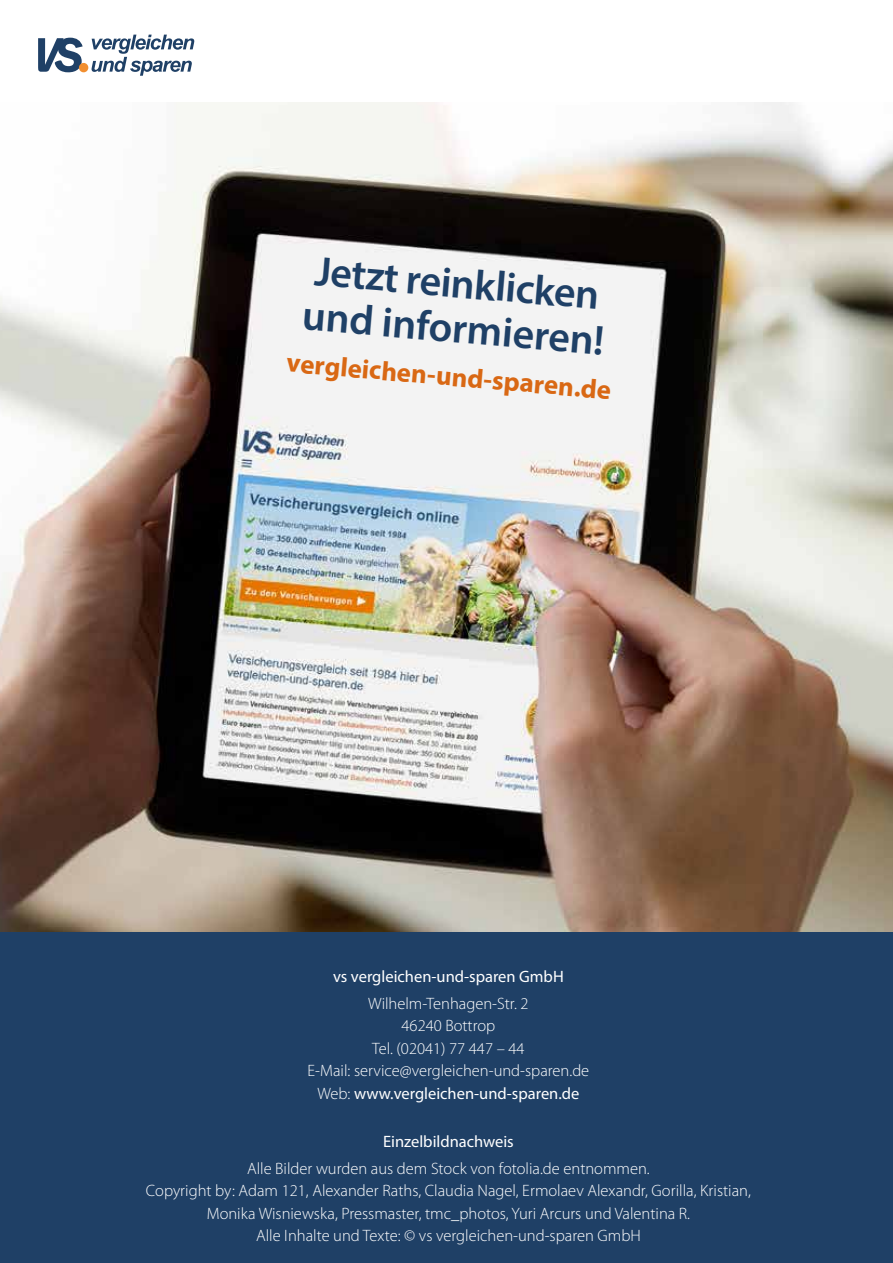
<style>
.page{position:relative;width:893px;height:1263px;background:#fff}
.page>*{position:absolute;margin:0;border:0;box-sizing:border-box;transform-origin:0 0}
.t1{font:600 42px/45px "Myriad Pro";color:#1f4066}
.t2{font:700 27px "Myriad Pro";color:#d96814}
.t3{font:300 16.5px/22.5px "Myriad Pro";color:#fff;text-align:center}
.t4{font:16.5px "Myriad Pro";color:#fff}
.s1{font-weight:400}
</style>
<div class="page">
<img style="left:0;top:102px;width:893px;height:831px">
<div style="left:0;top:933px;width:893px;height:330px;background:#1f4066"></div>
<svg style="left:38px;top:38px;width:45px;height:34px"></svg>
<div style="left:79px;top:63px;width:9px;height:9px;background:#f28f30;border-radius:50%"></div>
<svg style="left:92px;top:35px;width:102px;height:41px"></svg>
<h1 class="t1" style="left:308px;top:246px;width:305px;rotate:5deg">Jetzt reinklicken und informieren!</h1>
<h2 class="t2" style="left:288px;top:344px;width:327px;rotate:5deg">vergleichen-und-sparen.de</h2>
<p class="t4" style="left:333px;top:966px;width:232px">vs vergleichen-und-sparen GmbH</p>
<p class="t3" style="left:308px;top:992px;width:283px">Wilhelm-Tenhagen-Str. 2<br>46240 Bottrop<br>Tel. (02041) 77 447 – 44<br>E-Mail: service@vergleichen-und-sparen.de<br>Web: <span class="s1">www.vergleichen-und-sparen.de</span></p>
<p class="t4" style="left:383px;top:1131px;width:132px">Einzelbildnachweis</p>
<p class="t3" style="left:146px;top:1157px;width:606px">Alle Bilder wurden aus dem Stock von fotolia.de entnommen.<br>Copyright by: Adam 121, Alexander Raths, Claudia Nagel, Ermolaev Alexandr, Gorilla, Kristian, Monika Wisniewska, Pressmaster, tmc_photos, Yuri Arcurs und Valentina R.<br>Alle Inhalte und Texte: © vs vergleichen-und-sparen GmbH</p>
</div>
